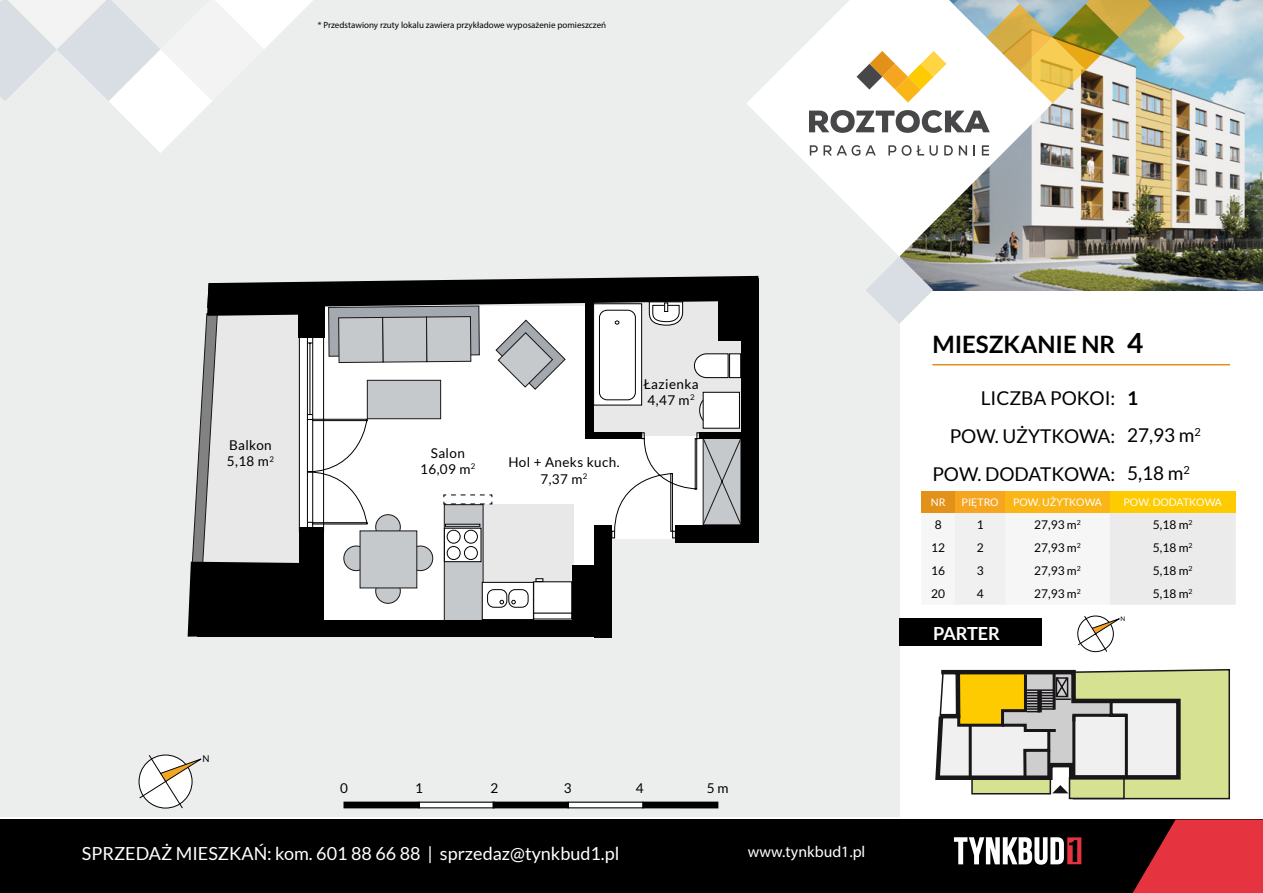
<style>
.page{position:relative;width:1263px;height:893px;background:#fff}
.page>*{position:absolute;margin:0;border:0;box-sizing:border-box;transform-origin:0 0}
.t1{font:700 27.9px "Lato";color:#000}
.t2{font:700 24px "Lato";color:#000}
.t3{font:19.05px/37.5px "Lato";color:#000}
.t4{font:700 18.15px "Lato";color:#fff}
.t5{font:18px "Lato";color:#fff}
.t6{font:15.75px "Myriad Pro";color:#fff}
.t7{font:13.5px/16.2px "Lato";letter-spacing:.03em;color:#000;text-align:center}
.t8{font:12px "Lato";color:#000}
.t9{font:10.5px "Lato";color:#fff}
.t10{font:9.45px "Lato";color:#000}
.t11{font:9px "Myriad Pro";color:#000}
.t12{font:6.3px "Lato";color:#000}
.s1{font-weight:700}
</style>
<div class="page">
<img style="left:933px;top:0;width:330px;height:290px">
<div style="left:0;top:0;width:899px;height:816px;background:#eceded"></div>
<svg style="left:0;top:0;width:313px;height:153px"></svg>
<div style="left:0;top:820px;width:1263px;height:73px;background:#000"></div>
<svg style="left:954px;top:837px;width:127px;height:28px"></svg>
<svg style="left:1132px;top:820px;width:131px;height:73px"></svg>
<svg style="left:747px;top:0;width:305px;height:256px;fill:#f8f8f8"></svg>
<img style="left:953px;top:0;width:232px;height:103px">
<svg style="left:856px;top:51px;width:90px;height:51px"></svg>
<svg style="left:810px;top:145px;width:66px;height:11px"></svg>
<svg style="left:888px;top:145px;width:50px;height:11px"></svg>
<svg style="left:944px;top:145px;width:9px;height:10px"></svg>
<svg style="left:959px;top:145px;width:8px;height:10px"></svg>
<svg style="left:982px;top:145px;width:7px;height:10px"></svg>
<svg style="left:809px;top:110px;width:181px;height:23px"></svg>
<hr style="left:932px;top:364px;width:298px;height:1px;background:#e29219">
<svg style="left:866px;top:256px;width:67px;height:68px"></svg>
<div style="left:899px;top:619px;width:143px;height:27px;background:#000"></div>
<svg style="left:188px;top:276px;width:570px;height:361px"></svg>
<div style="left:921px;top:491px;width:34px;height:22px;background:#e29219"></div>
<div style="left:955px;top:491px;width:50px;height:22px;background:#f6a520"></div>
<div style="left:1005px;top:491px;width:105px;height:22px;background:#f9b616"></div>
<div style="left:1110px;top:491px;width:126px;height:22px;background:#fecb00"></div>
<div style="left:955px;top:513px;width:281px;height:92px;background:#f0f0f1"></div>
<svg style="left:343px;top:801px;width:301px;height:8px;background:#6a6a6a"></svg>
<div style="left:643px;top:802px;width:75px;height:6px;background:#000"></div>
<svg style="left:935px;top:669px;width:295px;height:131px"></svg>
<hr style="left:969px;top:724px;width:3px;height:53px;background:#191619">
<hr style="left:1072px;top:715px;width:3px;height:63px;background:#191619">
<hr style="left:1047px;top:750px;width:3px;height:27px;background:#191619">
<svg style="left:1077px;top:615px;width:43px;height:37px"></svg>
<svg style="left:139px;top:754px;width:63px;height:55px"></svg>
<p class="t11" style="left:318px;top:19px;width:290px">* Przedstawiony rzuty lokalu zawiera przykładowe wyposażenie pomieszczeń</p>
<h3 class="t7" style="left:227px;top:437px;width:49px;text-align:left">Balkon<br>5,18 m<sup>2</sup></h3>
<h3 class="t7" style="left:420px;top:444px;width:57px">Salon<br>16,09 m<sup>2</sup></h3>
<h3 class="t7" style="left:508px;top:454px;width:113px">Hol + Aneks kuch.<br>7,37 m<sup>2</sup></h3>
<h3 class="t7" style="left:643px;top:376px;width:57px">Łazienka<br>4,47 m<sup>2</sup></h3>
<p class="t10" style="left:203px;top:754px;width:9px">N</p>
<h3 class="t7" style="left:340px;top:780px;width:9px">0</h3>
<h3 class="t7" style="left:415px;top:780px;width:9px">1</h3>
<h3 class="t7" style="left:491px;top:780px;width:9px">2</h3>
<h3 class="t7" style="left:564px;top:780px;width:9px">3</h3>
<h3 class="t7" style="left:636px;top:780px;width:9px">4</h3>
<h3 class="t7" style="left:707px;top:780px;width:23px">5 m</h3>
<h3 class="t5" style="left:82px;top:843px;width:539px">SPRZEDAŻ MIESZKAŃ: kom. 601 88 66 88 | sprzedaz@tynkbud1.pl</h3>
<h3 class="t6" style="left:748px;top:842px;width:119px">www.tynkbud1.pl</h3>
<h2 class="t2" style="left:932px;top:331px;width:184px">MIESZKANIE NR</h2>
<h3 class="t3" style="left:981px;top:379px;width:136px">LICZBA POKOI:</h3>
<h3 class="t3" style="left:950px;top:417px;width:167px">POW. UŻYTKOWA:</h3>
<h3 class="t3" style="left:932px;top:456px;width:185px">POW. DODATKOWA:</h3>
<h1 class="t1" style="left:1127px;top:327px;width:18px">4</h1>
<h3 class="t3" style="left:1127px;top:379px;width:75px"><span class="s1">1<br></span>27,93 m<sup>2<br></sup>5,18 m<sup>2</sup></h3>
<p class="t9" style="left:931px;top:497px;width:16px">NR</p>
<p class="t9" style="left:962px;top:497px;width:38px">PIĘTRO</p>
<p class="t9" style="left:1013px;top:497px;width:90px">POW. UŻYTKOWA</p>
<p class="t9" style="left:1123px;top:497px;width:100px">POW. DODATKOWA</p>
<h3 class="t8" style="left:935px;top:518px;width:8px">8</h3>
<h3 class="t8" style="left:977px;top:518px;width:8px">1</h3>
<h3 class="t8" style="left:1034px;top:518px;width:48px">27,93 m<sup>2</sup></h3>
<h3 class="t8" style="left:1153px;top:518px;width:41px">5,18 m<sup>2</sup></h3>
<h3 class="t8" style="left:931px;top:541px;width:15px">12</h3>
<h3 class="t8" style="left:977px;top:541px;width:8px">2</h3>
<h3 class="t8" style="left:1034px;top:541px;width:48px">27,93 m<sup>2</sup></h3>
<h3 class="t8" style="left:1153px;top:541px;width:41px">5,18 m<sup>2</sup></h3>
<h3 class="t8" style="left:931px;top:564px;width:15px">16</h3>
<h3 class="t8" style="left:977px;top:564px;width:8px">3</h3>
<h3 class="t8" style="left:1034px;top:564px;width:48px">27,93 m<sup>2</sup></h3>
<h3 class="t8" style="left:1153px;top:564px;width:41px">5,18 m<sup>2</sup></h3>
<h3 class="t8" style="left:931px;top:587px;width:15px">20</h3>
<h3 class="t8" style="left:977px;top:587px;width:8px">4</h3>
<h3 class="t8" style="left:1034px;top:587px;width:48px">27,93 m<sup>2</sup></h3>
<h3 class="t8" style="left:1153px;top:587px;width:41px">5,18 m<sup>2</sup></h3>
<h3 class="t4" style="left:948px;top:622px;width:80px">PIĘTRO 3</h3>
<h3 class="t4" style="left:933px;top:622px;width:69px">PARTER</h3>
<p class="t12" style="left:1120px;top:615px;width:6px">N</p>
</div>
